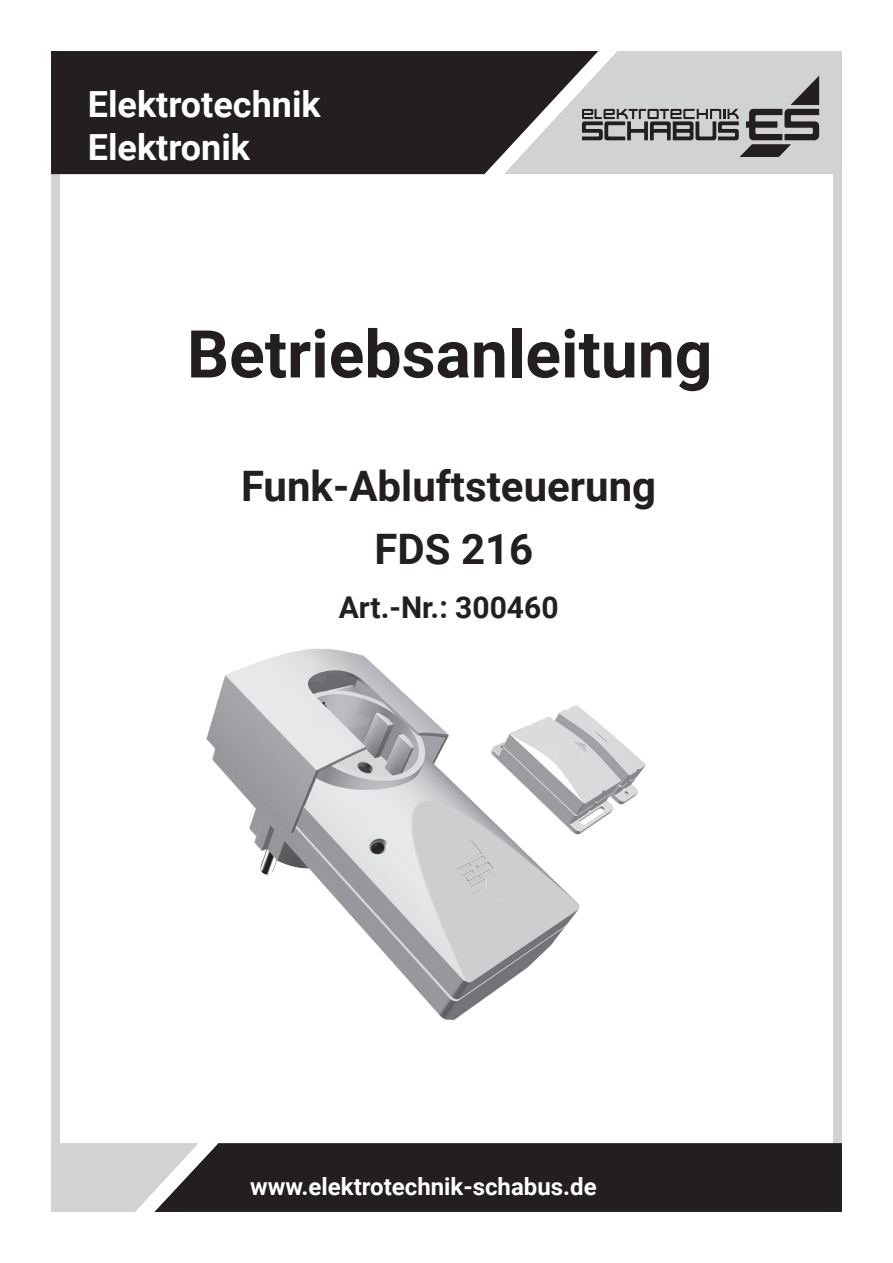
<style>
.page{position:relative;width:893px;height:1263px;background:#fff}
.page>*{position:absolute;margin:0;border:0;box-sizing:border-box;transform-origin:0 0}
.t1{font:700 66px "Roboto";color:#231f20}
.t2{font:700 42px "Roboto";color:#231f20}
.t3{font:700 36px/43.2px "Roboto";color:#fff}
.t4{font:700 30px "Roboto";color:#231f20}
.t5{font:700 24px "Roboto";color:#fff}
</style>
<div class="page">
<div style="left:51px;top:51px;width:791px;height:1161px;border:9px solid #d1d2d4"></div>
<div style="left:51px;top:51px;width:433px;height:123px;background:#231f20"></div>
<svg style="left:484px;top:51px;width:358px;height:123px;background:#a4a4a6"></svg>
<div style="left:218px;top:1143px;width:624px;height:69px;background:#231f20"></div>
<svg style="left:51px;top:1143px;width:167px;height:69px;background:#b5b5b7"></svg>
<img style="left:206px;top:648px;width:440px;height:373px">
<h3 class="t3" style="left:88px;top:81px;width:234px">Elektrotechnik<br>Elektronik</h3>
<p class="t1" style="left:187px;top:308px;width:527px">Betriebsanleitung</p>
<p class="t2" style="left:241px;top:457px;width:417px">Funk-Abluftsteuerung</p>
<p class="t2" style="left:374px;top:520px;width:160px">FDS 216</p>
<p class="t4" style="left:339px;top:586px;width:221px">Art.-Nr.: 300460</p>
<p class="t5" style="left:250px;top:1169px;width:348px">www.elektrotechnik-schabus.de</p>
</div>
